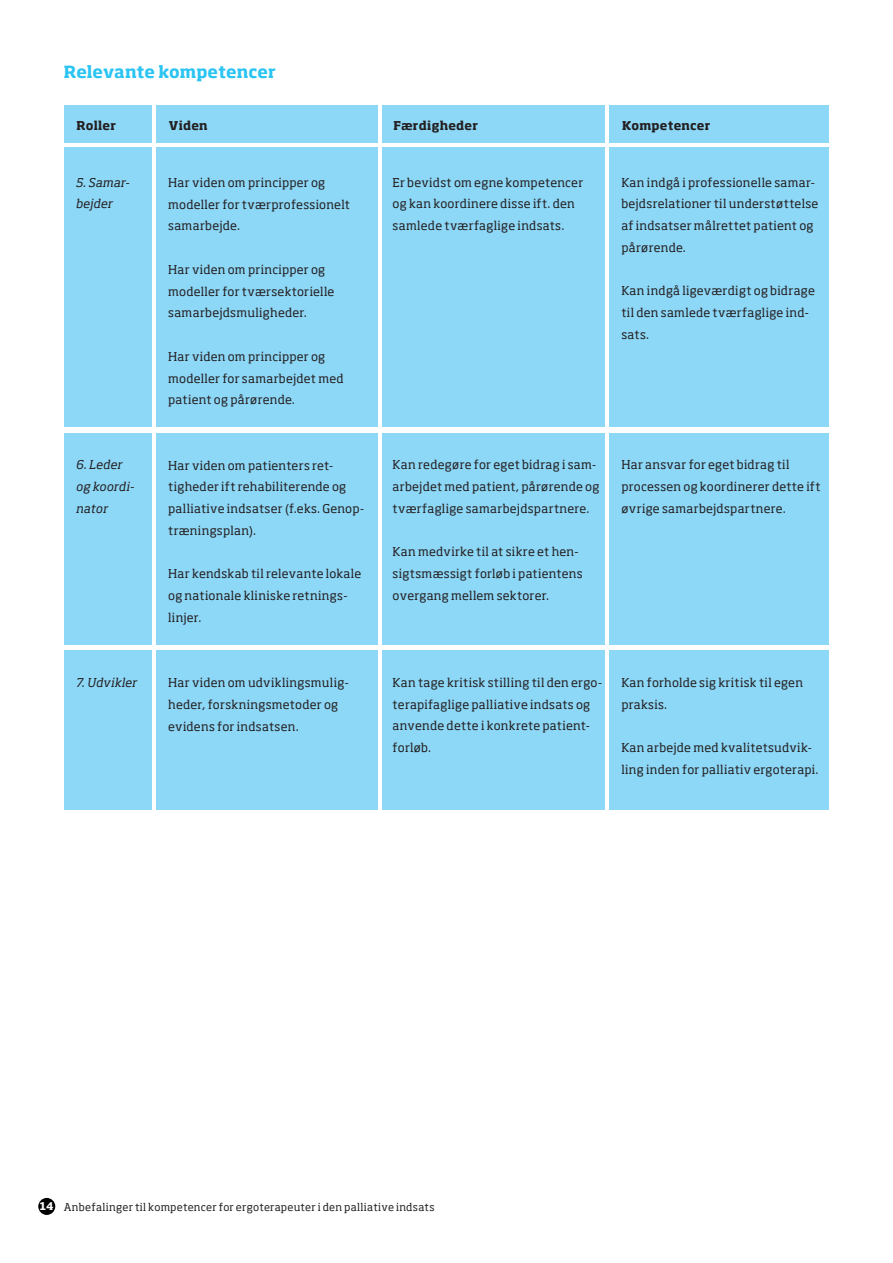
<style>
.page{position:relative;width:893px;height:1263px;background:#fff}
.page>*{position:absolute;margin:0;border:0;box-sizing:border-box;transform-origin:0 0}
.t1{font:700 16.5px "Soho Std";color:#2bc4f3}
.t2{font:12px/21.8px "Soho Std";letter-spacing:.02em;color:#231f20}
.t3{font:italic 12px/21.8px "Soho Std";letter-spacing:.015em;color:#231f20}
.t4{font:700 12px "Soho Std";letter-spacing:.015em;color:#231f20}
.t5{font:10.5px "Soho Std";letter-spacing:.025em;color:#231f20}
.s1{font-weight:700;color:#fff}
</style>
<div class="page">
<div style="left:156px;top:105px;width:221px;height:37px;background:#8dd7f7"></div>
<div style="left:64px;top:105px;width:87px;height:37px;background:#8dd7f7"></div>
<div style="left:382px;top:105px;width:223px;height:37px;background:#8dd7f7"></div>
<div style="left:609px;top:105px;width:220px;height:37px;background:#8dd7f7"></div>
<div style="left:156px;top:148px;width:221px;height:279px;background:#8dd7f7"></div>
<div style="left:156px;top:433px;width:221px;height:211px;background:#8dd7f7"></div>
<div style="left:156px;top:650px;width:221px;height:160px;background:#8dd7f7"></div>
<div style="left:64px;top:148px;width:87px;height:279px;background:#8dd7f7"></div>
<div style="left:64px;top:433px;width:87px;height:211px;background:#8dd7f7"></div>
<div style="left:64px;top:650px;width:87px;height:160px;background:#8dd7f7"></div>
<div style="left:382px;top:148px;width:223px;height:279px;background:#8dd7f7"></div>
<div style="left:382px;top:433px;width:223px;height:211px;background:#8dd7f7"></div>
<div style="left:382px;top:650px;width:223px;height:160px;background:#8dd7f7"></div>
<div style="left:609px;top:148px;width:220px;height:279px;background:#8dd7f7"></div>
<div style="left:609px;top:433px;width:220px;height:211px;background:#8dd7f7"></div>
<div style="left:609px;top:650px;width:220px;height:160px;background:#8dd7f7"></div>
<div style="left:38px;top:1198px;width:17px;height:17px;background:#000;border-radius:50%"></div>
<h1 class="t1" style="left:64px;top:61px;width:214px">Relevante kompetencer</h1>
<p class="t4" style="left:77px;top:118px;width:41px">Roller</p>
<p class="t4" style="left:169px;top:118px;width:40px">Viden</p>
<p class="t4" style="left:393px;top:118px;width:86px">Færdigheder</p>
<p class="t4" style="left:622px;top:118px;width:90px">Kompetencer</p>
<p class="t3" style="left:76px;top:171px;width:55px">5. Samar&shy;bejder</p>
<p class="t2" style="left:168px;top:171px;width:183px">Har viden om principper og modeller for tværprofessionelt samarbejde.</p>
<p class="t2" style="left:168px;top:258px;width:168px">Har viden om principper og modeller for tværsektorielle samarbejdsmuligheder.</p>
<p class="t2" style="left:168px;top:345px;width:177px">Har viden om principper og modeller for samarbejdet med patient og pårørende.</p>
<p class="t2" style="left:393px;top:171px;width:192px">Er bevidst om egne kompetencer og kan koordinere disse ift. den samlede tværfaglige indsats.</p>
<p class="t2" style="left:621px;top:171px;width:199px">Kan indgå i professionelle samar&shy;bejdsrelationer til understøttelse af indsatser målrettet patient og pårørende.</p>
<p class="t2" style="left:621px;top:280px;width:195px">Kan indgå ligeværdigt og bidrage til den samlede tværfaglige ind&shy;sats.</p>
<p class="t3" style="left:76px;top:454px;width:60px">6. Leder og koordi&shy;nator</p>
<p class="t2" style="left:168px;top:454px;width:198px">Har viden om patienters ret&shy;tigheder ift rehabiliterende og palliative indsatser (f.eks. Genop&shy;træningsplan).</p>
<p class="t2" style="left:168px;top:563px;width:195px">Har kendskab til relevante lokale og nationale kliniske retnings&shy;linjer.</p>
<p class="t2" style="left:393px;top:454px;width:208px">Kan redegøre for eget bidrag i sam&shy;arbejdet med patient, pårørende og tværfaglige samarbejdspartnere.</p>
<p class="t2" style="left:393px;top:541px;width:192px">Kan medvirke til at sikre et hen&shy;sigtsmæssigt forløb i patientens overgang mellem sektorer.</p>
<p class="t2" style="left:621px;top:454px;width:201px">Har ansvar for eget bidrag til processen og koordinerer dette ift øvrige samarbejdspartnere.</p>
<p class="t3" style="left:76px;top:671px;width:63px">7. Udvikler</p>
<p class="t2" style="left:168px;top:671px;width:182px">Har viden om udviklingsmulig&shy;heder, forskningsmetoder og evidens for indsatsen.</p>
<p class="t2" style="left:393px;top:671px;width:211px">Kan tage kritisk stilling til den ergo&shy;terapifaglige palliative indsats og anvende dette i konkrete patient&shy;forløb.</p>
<p class="t2" style="left:621px;top:671px;width:183px">Kan forholde sig kritisk til egen praksis.</p>
<p class="t2" style="left:621px;top:737px;width:199px">Kan arbejde med kvalitetsudvik&shy;ling inden for palliativ ergoterapi.</p>
<p class="t5" style="left:40px;top:1201px;width:396px"><span class="s1">14</span> Anbefalinger til kompetencer for ergoterapeuter i den palliative indsats</p>
</div>
